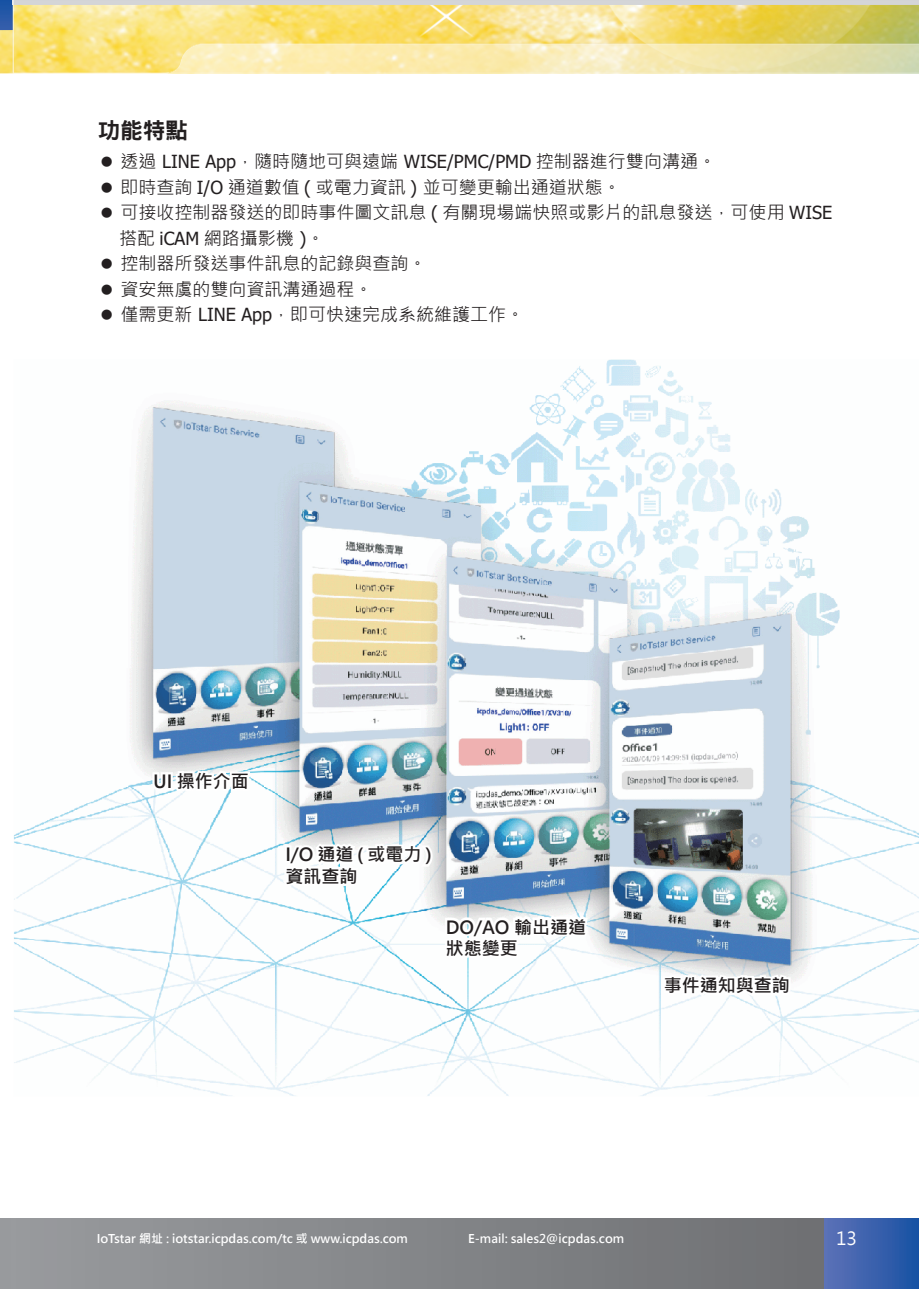
<style>
.page{position:relative;width:919px;height:1289px;background:#fff}
.page>*{position:absolute;margin:0;border:0;box-sizing:border-box;transform-origin:0 0}
.t1{font:22.5px "DFN Hei XB HKP BF";color:#231f20}
.t2{font:18px/25.5px "Microsoft Jheng Hei";color:#231f20}
.t3{font:700 18px/21.6px "Microsoft Jheng Hei";color:#231f20}
.t4{font:18px "Microsoft Jheng Hei";color:#fff}
.t5{font:700 12px "Microsoft Jheng Hei";color:#fff}
.s1{font-family:"Tahoma"}
</style>
<div class="page">
<img style="left:14px;top:359px;width:904px;height:737px">
<div style="left:14px;top:0;width:904px;height:5px;background:#d4d5d7"></div>
<img style="left:0;top:30px;width:13px;height:43px">
<img style="left:163px;top:5px;width:755px;height:68px">
<svg style="left:0;top:0;width:13px;height:30px"></svg>
<div style="left:0;top:1218px;width:13px;height:70px;background:#989a9d"></div>
<div style="left:823px;top:1218px;width:95px;height:70px;background:linear-gradient(to right,#5e72b7,#1952a3)"></div>
<div style="left:13px;top:1218px;width:810px;height:70px;background:linear-gradient(to right,#999b9e,#6f7073)"></div>
<img style="left:875px;top:600px;width:11px;height:35px">
<img style="left:845px;top:475px;width:73px;height:112px">
<img style="left:860px;top:492px;width:18px;height:25px">
<img style="left:855px;top:530px;width:63px;height:1px">
<img style="left:852px;top:543px;width:33px;height:33px">
<img style="left:863px;top:547px;width:14px;height:25px">
<img style="left:170px;top:44px;width:748px;height:29px">
<img style="left:13px;top:5px;width:150px;height:68px">
<svg style="left:150px;top:766px;width:102px;height:29px"></svg>
<svg style="left:279px;top:839px;width:156px;height:257px"></svg>
<svg style="left:441px;top:896px;width:150px;height:66px"></svg>
<svg style="left:660px;top:970px;width:133px;height:126px"></svg>
<p class="t1" style="left:98px;top:119px;width:91px">功能特點</p>
<p class="t2" style="left:119px;top:149px;width:714px">透過 <span class="s1">LINE App</span>，隨時隨地可與遠端 <span class="s1">WISE/PMC/PMD</span> 控制器進行雙向溝通。<br>即時查詢 <span class="s1">I/O</span> 通道數值 <span class="s1">(</span> 或電力資訊 <span class="s1">)</span> 並可變更輸出通道狀態。<br>可接收控制器發送的即時事件圖文訊息 <span class="s1">(</span> 有關現場端快照或影片的訊息發送，可使用 <span class="s1">WISE</span>搭配 <span class="s1">iCAM</span> 網路攝影機 <span class="s1">)</span>。<br>控制器所發送事件訊息的記錄與查詢。<br>資安無虞的雙向資訊溝通過程。<br>僅需更新 <span class="s1">LINE App</span>，即可快速完成系統維護工作。</p>
<p class="t3" style="left:153px;top:770px;width:97px">UI 操作介面</p>
<p class="t3" style="left:285px;top:844px;width:148px">I/O 通道 ( 或電力 )資訊查詢</p>
<p class="t3" style="left:445px;top:916px;width:142px">DO/AO 輸出通道狀態變更</p>
<p class="t3" style="left:663px;top:974px;width:127px">事件通知與查詢</p>
<p class="t5" style="left:97px;top:1231px;width:313px">IoTstar 網址 : iotstar.icpdas.com/tc 或 www.icpdas.com</p>
<p class="t5" style="left:468px;top:1231px;width:157px">E-mail: sales2@icpdas.com</p>
<p class="t4" style="left:835px;top:1227px;width:22px">13</p>
</div>
